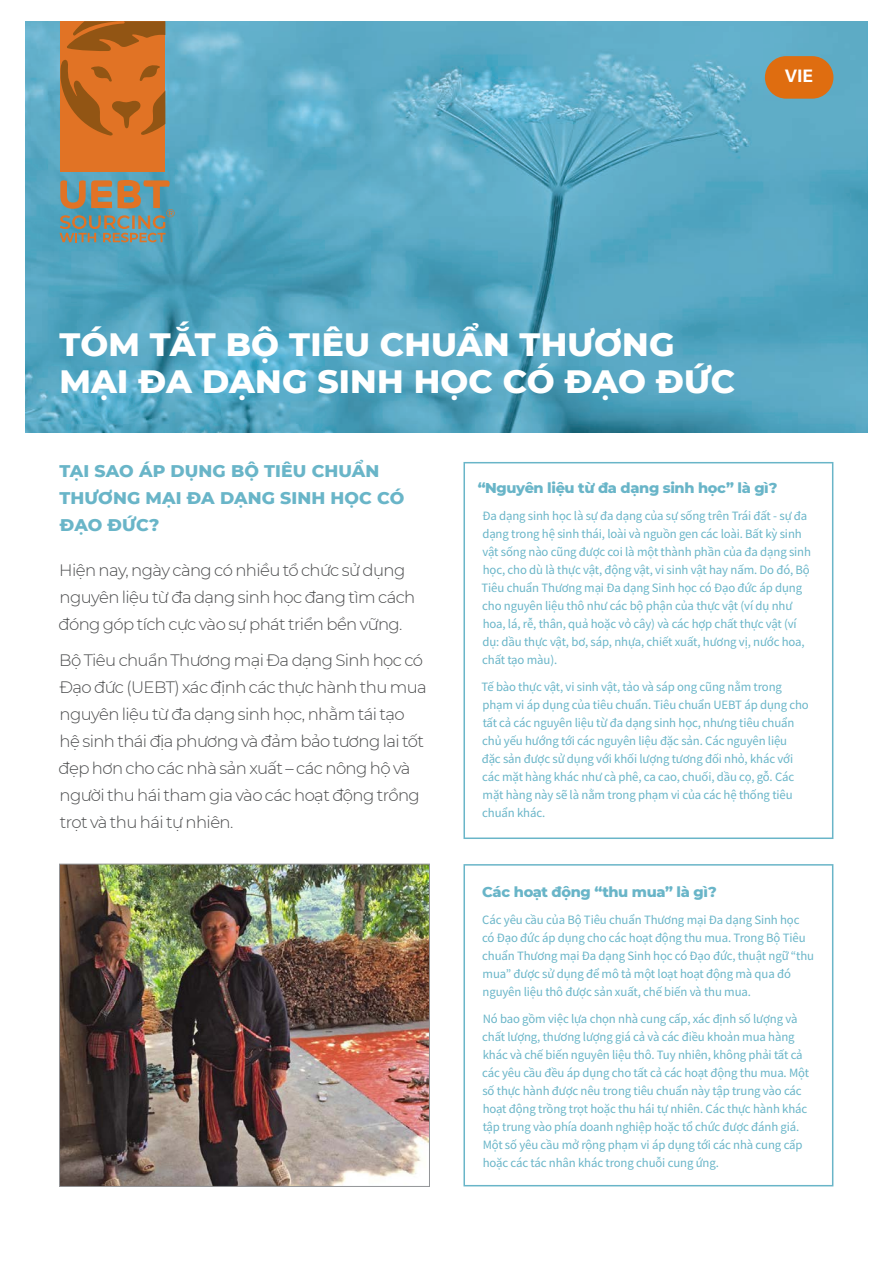
<style>
.page{position:relative;width:893px;height:1263px;background:#fff}
.page>*{position:absolute;margin:0;border:0;box-sizing:border-box;transform-origin:0 0}
._1__Sub_1{font:800 33px/37.5px "Montserrat";letter-spacing:.005em;color:#fff}
._2__Sub_2{font:800 17.25px/27px "Montserrat";letter-spacing:.005em;color:#69b5c8}
._2__Sub_2-2{font:700 17.25px "Univers";color:#fff}
._5__Standfirst{font:300 16.5px/27px "Montserrat";letter-spacing:-.035em;color:#4b4c4d}
._3__sub_3_blue{font:800 14.55px "Montserrat";letter-spacing:-.025em;color:#69b5c8}
._0__Body{font:12.75px/18px "Source Sans Pro";letter-spacing:-.01em;color:#69b5c8}
</style>
<div class="page">
<img style="left:61px;top:866px;width:367px;height:319px">
<div style="left:59px;top:864px;width:371px;height:323px;border:1px solid #939598"></div>
<img style="left:26px;top:22px;width:841px;height:410px">
<div style="left:60px;top:21px;width:105px;height:151px;background:#e17325"></div>
<svg style="left:60px;top:59px;width:105px;height:77px"></svg>
<svg style="left:67px;top:21px;width:98px;height:30px"></svg>
<svg style="left:60px;top:180px;width:115px;height:62px;background:#848f83"></svg>
<div style="left:463px;top:462px;width:370px;height:377px;border:2px solid #69b5c8"></div>
<div style="left:463px;top:864px;width:370px;height:322px;border:2px solid #69b5c8"></div>
<div style="left:765px;top:56px;width:68px;height:43px;background:#df6d10;border-radius:21px"></div>
<p class="_2__Sub_2-2" style="left:785px;top:66px;width:30px">VIE</p>
<p class="_1__Sub_1" style="left:60px;top:324px;width:677px">TÓM TẮT BỘ TIÊU CHUẨN THƯƠNG<br>MẠI ĐA DẠNG SINH HỌC CÓ ĐẠO ĐỨC</p>
<p class="_2__Sub_2" style="left:59px;top:456px;width:347px">TẠI SAO ÁP DỤNG BỘ TIÊU CHUẨN<br>THƯƠNG MẠI ĐA DẠNG SINH HỌC CÓ<br>ĐẠO ĐỨC?</p>
<p class="_5__Standfirst" style="left:59px;top:556px;width:358px">Hiện nay, ngày càng có nhiều tổ chức sử dụng nguyên liệu từ đa dạng sinh học đang tìm cách đóng góp tích cực vào sự phát triển bền vững.</p>
<p class="_5__Standfirst" style="left:59px;top:646px;width:370px">Bộ Tiêu chuẩn Thương mại Đa dạng Sinh học có Đạo đức (UEBT) xác định các thực hành thu mua nguyên liệu từ đa dạng sinh học, nhằm tái tạo hệ sinh thái địa phương và đảm bảo tương lai tốt đẹp hơn cho các nhà sản xuất – các nông hộ và người thu hái tham gia vào các hoạt động trồng trọt và thu hái tự nhiên.</p>
<p class="_3__sub_3_blue" style="left:478px;top:477px;width:301px">“Nguyên liệu từ đa dạng sinh học” là gì?</p>
<p class="_0__Body" style="left:481px;top:507px;width:331px">Đa dạng sinh học là sự đa dạng của sự sống trên Trái đất - sự đa dạng trong hệ sinh thái, loài và nguồn gen các loài. Bất kỳ sinh vật sống nào cũng được coi là một thành phần của đa dạng sinh học, cho dù là thực vật, động vật, vi sinh vật hay nấm. Do đó, Bộ Tiêu chuẩn Thương mại Đa dạng Sinh học có Đạo đức áp dụng cho nguyên liệu thô như các bộ phận của thực vật (ví dụ như hoa, lá, rễ, thân, quả hoặc vỏ cây) và các hợp chất thực vật (ví dụ: dầu thực vật, bơ, sáp, nhựa, chiết xuất, hương vị, nước hoa, chất tạo màu).</p>
<p class="_0__Body" style="left:481px;top:678px;width:329px">Tế bào thực vật, vi sinh vật, tảo và sáp ong cũng nằm trong phạm vi áp dụng của tiêu chuẩn. Tiêu chuẩn UEBT áp dụng cho tất cả các nguyên liệu từ đa dạng sinh học, nhưng tiêu chuẩn chủ yếu hướng tới các nguyên liệu đặc sản. Các nguyên liệu đặc sản được sử dụng với khối lượng tương đối nhỏ, khác với các mặt hàng khác như cà phê, ca cao, chuối, dầu cọ, gỗ. Các mặt hàng này sẽ là nằm trong phạm vi của các hệ thống tiêu chuẩn khác.</p>
<p class="_3__sub_3_blue" style="left:482px;top:881px;width:236px">Các hoạt động “thu mua” là gì?</p>
<p class="_0__Body" style="left:482px;top:910px;width:333px">Các yêu cầu của Bộ Tiêu chuẩn Thương mại Đa dạng Sinh học có Đạo đức áp dụng cho các hoạt động thu mua. Trong Bộ Tiêu chuẩn Thương mại Đa dạng Sinh học có Đạo đức, thuật ngữ “thu mua” được sử dụng để mô tả một loạt hoạt động mà qua đó nguyên liệu thô được sản xuất, chế biến và thu mua.</p>
<p class="_0__Body" style="left:482px;top:1009px;width:328px">Nó bao gồm việc lựa chọn nhà cung cấp, xác định số lượng và chất lượng, thương lượng giá cả và các điều khoản mua hàng khác và chế biến nguyên liệu thô. Tuy nhiên, không phải tất cả các yêu cầu đều áp dụng cho tất cả các hoạt động thu mua. Một số thực hành được nêu trong tiêu chuẩn này tập trung vào các hoạt động trồng trọt hoặc thu hái tự nhiên. Các thực hành khác tập trung vào phía doanh nghiệp hoặc tổ chức được đánh giá.<br>Một số yêu cầu mở rộng phạm vi áp dụng tới các nhà cung cấp hoặc các tác nhân khác trong chuỗi cung ứng.</p>
</div>
